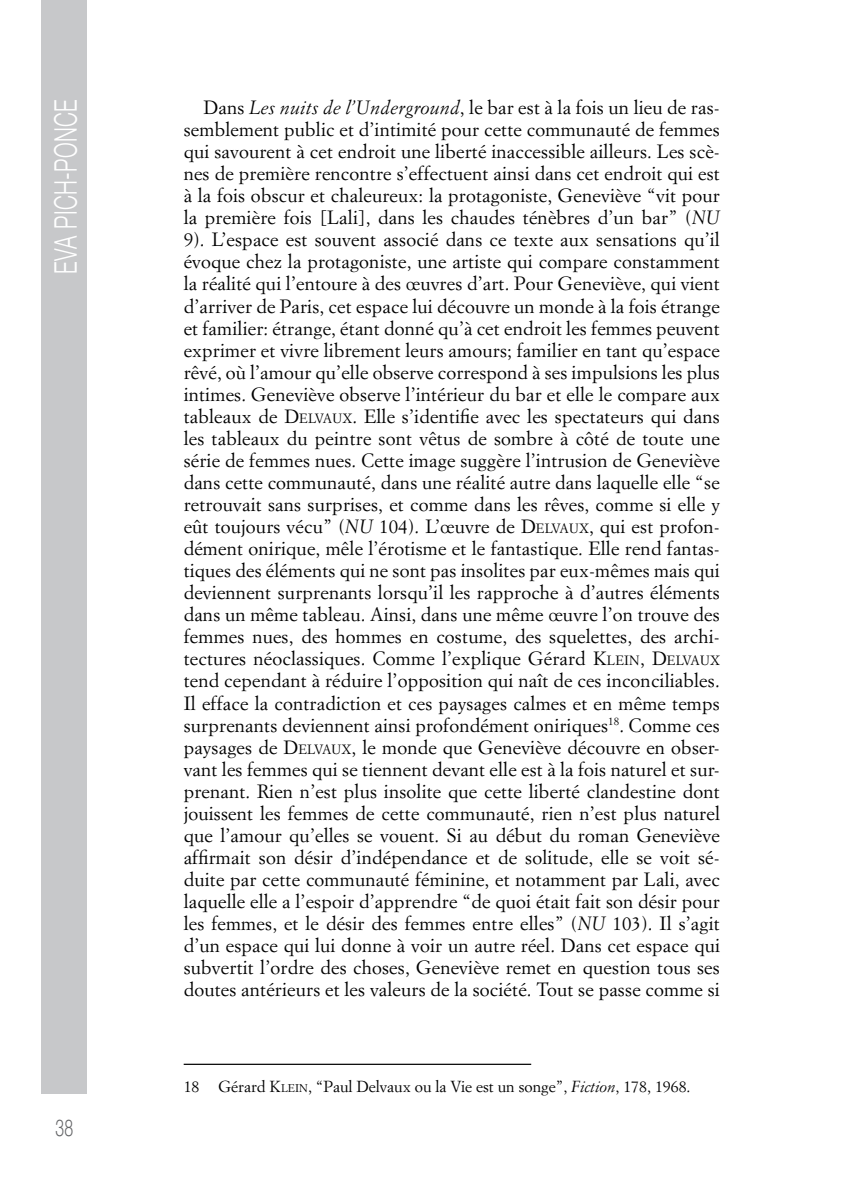
<style>
.page{position:relative;width:844px;height:1191px;background:#fff}
.page>*{position:absolute;margin:0;border:0;box-sizing:border-box;transform-origin:0 0}
.t1{font:300 31.15px "Helvetica Neue";letter-spacing:.02em;color:#fff;scale:.68 1}
.t2{font:300 23.28px "Helvetica Neue";color:#636466;scale:.68 1}
.t3{font:18.9px/22.1px "Simoncini Garamond";letter-spacing:.01em;color:#000;text-align:justify}
.t4{font:15.75px "Simoncini Garamond";color:#000}
.s1{font-style:italic}
.s2{font-style:inherit}
.s3{font-size:13.3px}
.s4{font-size:11.03px}
</style>
<div class="page">
<div style="left:41px;top:0;width:46px;height:1093px;background:#c7c8ca"></div>
<hr style="left:184px;top:1063px;width:347px;height:2px;background:#000">
<h1 class="t1" style="left:41px;top:274px;width:258px;rotate:-90deg">Eva Pich-Ponce</h1>
<p class="t2" style="left:55px;top:1108px;width:28px">38</p>
<p class="t3" style="left:184px;top:96px;width:537px;text-indent:20px">Dans <span class="s1">Les nuits de l’Underground</span>, le bar est à la fois un lieu de ras&shy;semblement public et d’intimité pour cette communauté de femmes qui savourent à cet endroit une liberté inaccessible ailleurs. Les scè&shy;nes de première rencontre s’effectuent ainsi dans cet endroit qui est à la fois obscur et chaleureux: la protagoniste, Geneviève “vit pour la première fois [Lali], dans les chaudes ténèbres d’un bar” (<span class="s1">NU </span>9). L’espace est souvent associé dans ce texte aux sensations qu’il évoque chez la protagoniste, une artiste qui compare constamment la réalité qui l’entoure à des œuvres d’art. Pour Geneviève, qui vient d’arriver de Paris, cet espace lui découvre un monde à la fois étrange et familier: étrange, étant donné qu’à cet endroit les femmes peuvent exprimer et vivre librement leurs amours; familier en tant qu’espace rêvé, où l’amour qu’elle observe correspond à ses impulsions les plus intimes. Geneviève observe l’intérieur du bar et elle le compare aux tableaux de <span class="s2">D</span><span class="s3">ELVAUX</span>. Elle s’identifie avec les spectateurs qui dans les tableaux du peintre sont vêtus de sombre à côté de toute une série de femmes nues. Cette image suggère l’intrusion de Geneviève dans cette communauté, dans une réalité autre dans laquelle elle “se retrouvait sans surprises, et comme dans les rêves, comme si elle y eût toujours vécu” (<span class="s1">NU</span> 104). L’œuvre de <span class="s2">D</span><span class="s3">ELVAUX</span>, qui est profon&shy;dément onirique, mêle l’érotisme et le fantastique. Elle rend fantas&shy;tiques des éléments qui ne sont pas insolites par eux-mêmes mais qui deviennent surprenants lorsqu’il les rapproche à d’autres éléments dans un même tableau. Ainsi, dans une même œuvre l’on trouve des femmes nues, des hommes en costume, des squelettes, des archi&shy;tectures néoclassiques. Comme l’explique Gérard <span class="s2">K</span><span class="s3">LEIN</span>, <span class="s2">D</span><span class="s3">ELVAUX </span>tend cependant à réduire l’opposition qui naît de ces inconciliables.<br>Il efface la contradiction et ces paysages calmes et en même temps surprenants deviennent ainsi profondément oniriques<sup>18</sup>. Comme ces paysages de <span class="s2">D</span><span class="s3">ELVAUX</span>, le monde que Geneviève découvre en obser&shy;vant les femmes qui se tiennent devant elle est à la fois naturel et sur&shy;prenant. Rien n’est plus insolite que cette liberté clandestine dont jouissent les femmes de cette communauté, rien n’est plus naturel que l’amour qu’elles se vouent. Si au début du roman Geneviève affirmait son désir d’indépendance et de solitude, elle se voit sé&shy;duite par cette communauté féminine, et notamment par Lali, avec laquelle elle a l’espoir d’apprendre “de quoi était fait son désir pour les femmes, et le désir des femmes entre elles” (<span class="s1">NU</span> 103). Il s’agit d’un espace qui lui donne à voir un autre réel. Dans cet espace qui subvertit l’ordre des choses, Geneviève remet en question tous ses doutes antérieurs et les valeurs de la société. Tout se passe comme si</p>
<p class="t4" style="left:184px;top:1076px;width:508px">18 Gérard <span class="s2">K</span><span class="s4">LEIN</span>, “Paul Delvaux ou la Vie est un songe”, <span class="s1">Fiction</span>, 178, 1968.</p>
</div>
